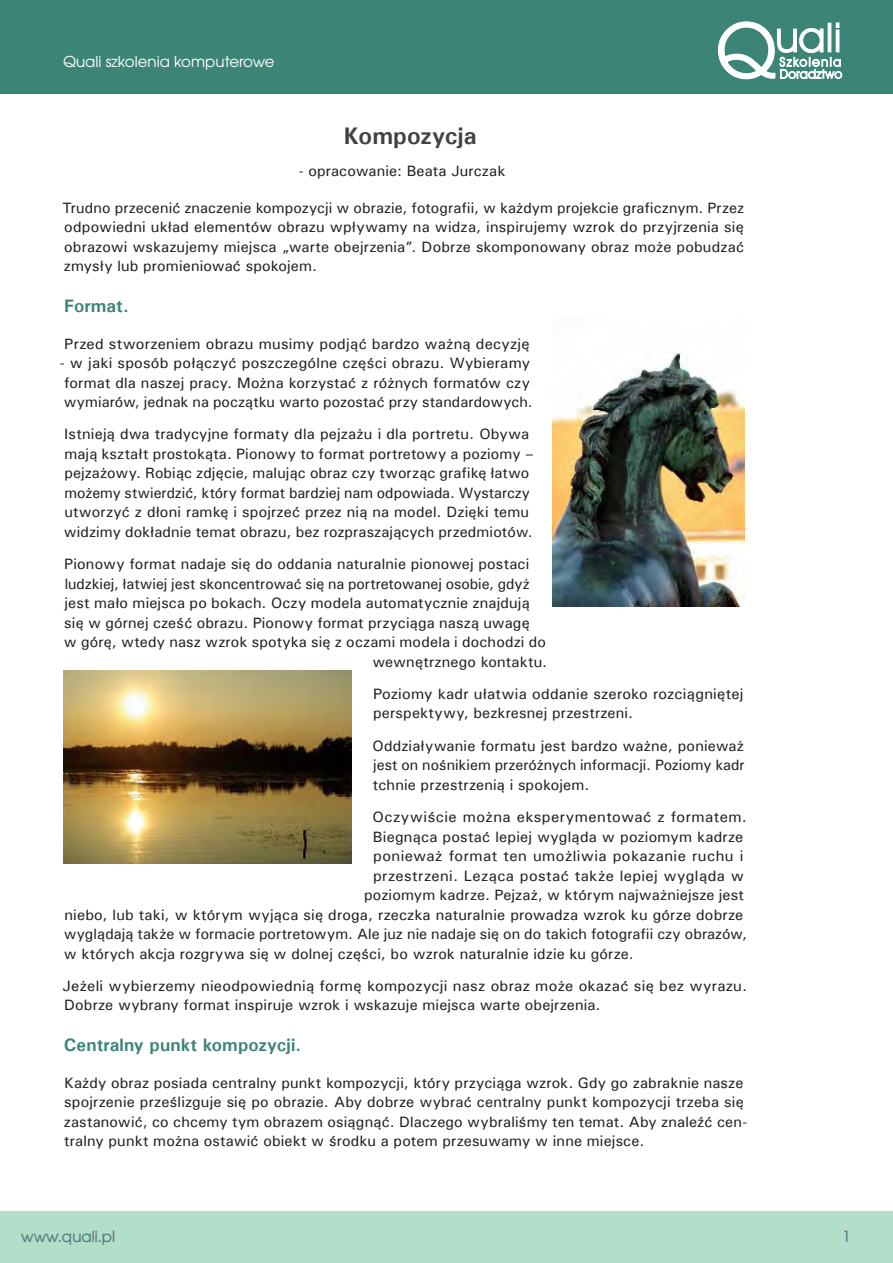
<style>
.page{position:relative;width:893px;height:1263px;background:#fff}
.page>*{position:absolute;margin:0;border:0;box-sizing:border-box;transform-origin:0 0}
.t1{font:700 24px "Univers";color:#414142}
.t2{font:700 18px "Univers";letter-spacing:.005em;color:#3b8476}
.t3{font:500 15px/19.5px "Univers";letter-spacing:.01em;color:#231f20}
.t4{font:500 15px "Univers";letter-spacing:.03em;color:#231f20}
.t5{font:15px "Te X Gyre Adventor";color:#fff}
.t6{font:15px "Te X Gyre Adventor";color:#3b8476}
</style>
<div class="page">
<div style="left:0;top:0;width:893px;height:94px;background:#3b8476"></div>
<div style="left:0;top:1212px;width:893px;height:51px;background:#b3deca"></div>
<svg style="left:718px;top:22px;width:124px;height:57px"></svg>
<svg style="left:844px;top:1230px;width:4px;height:12px"></svg>
<svg style="left:21px;top:1230px;width:93px;height:15px"></svg>
<img style="left:552px;top:352px;width:192px;height:255px">
<img style="left:64px;top:670px;width:288px;height:193px">
<p class="t5" style="left:63px;top:50px;width:213px">Quali szkolenia komputerowe</p>
<h1 class="t1" style="left:343px;top:120px;width:135px">Kompozycja</h1>
<p class="t3" style="left:299px;top:161px;width:208px">- opracowanie: Beata Jurczak</p>
<p class="t3" style="left:63px;top:198px;width:683px;text-align:justify">Trudno przecenić znaczenie kompozycji w obrazie, fotografii, w każdym projekcie graficznym. Przez odpowiedni układ elementów obrazu wpływamy na widza, inspirujemy wzrok do przyjrzenia się obrazowi wskazujemy miejsca „warte obejrzenia”. Dobrze skomponowany obraz może pobudzać zmysły lub promieniować spokojem.</p>
<p class="t2" style="left:64px;top:294px;width:66px">Format.</p>
<p class="t3" style="left:64px;top:333px;width:467px">Przed stworzeniem obrazu musimy podjąć bardzo ważną decyzję</p>
<p class="t3" style="left:60px;top:353px;width:475px">- w jaki sposób połączyć poszczególne części obrazu. Wybieramy format dla naszej pracy. Można korzystać z różnych formatów czy wymiarów, jednak na początku warto pozostać przy standardowych.</p>
<p class="t3" style="left:64px;top:424px;width:472px">Istnieją dwa tradycyjne formaty dla pejzażu i dla portretu. Obywa mają kształt prostokąta. Pionowy to format portretowy a poziomy – pejzażowy. Robiąc zdjęcie, malując obraz czy tworząc grafikę łatwo możemy stwierdzić, który format bardziej nam odpowiada. Wystarczy utworzyć z dłoni ramkę i spojrzeć przez nią na model. Dzięki temu widzimy dokładnie temat obrazu, bez rozpraszających przedmiotów.</p>
<p class="t3" style="left:64px;top:554px;width:466px">Pionowy format nadaje się do oddania naturalnie pionowej postaci</p>
<p class="t3" style="left:65px;top:573px;width:467px">ludzkiej, łatwiej jest skoncentrować się na portretowanej osobie, gdyż</p>
<p class="t3" style="left:64px;top:593px;width:467px">jest mało miejsca po bokach. Oczy modela automatycznie znajdują</p>
<p class="t3" style="left:64px;top:612px;width:467px">się w górnej cześć obrazu. Pionowy format przyciąga naszą uwagę</p>
<p class="t3" style="left:64px;top:632px;width:484px">w górę, wtedy nasz wzrok spotyka się z oczami modela i dochodzi do</p>
<p class="t3" style="left:372px;top:651px;width:176px">wewnętrznego kontaktu.</p>
<p class="t3" style="left:373px;top:684px;width:372px">Poziomy kadr ułatwia oddanie szeroko rozciągniętej perspektywy, bezkresnej przestrzeni.</p>
<p class="t3" style="left:372px;top:735px;width:374px;text-align:justify">Oddziaływanie formatu jest bardzo ważne, ponieważ jest on nośnikiem przeróżnych informacji. Poziomy kadr tchnie przestrzenią i spokojem.</p>
<p class="t4" style="left:372px;top:807px;width:376px">Oczywiście można eksperymentować z formatem.</p>
<p class="t3" style="left:373px;top:826px;width:372px">Biegnąca postać lepiej wygląda w poziomym kadrze</p>
<p class="t4" style="left:373px;top:846px;width:372px">ponieważ format ten umożliwia pokazanie ruchu i</p>
<p class="t3" style="left:373px;top:865px;width:372px">przestrzeni. Leząca postać także lepiej wygląda w</p>
<p class="t3" style="left:364px;top:885px;width:381px">poziomym kadrze. Pejzaż, w którym najważniejsze jest</p>
<p class="t3" style="left:65px;top:904px;width:680px">niebo, lub taki, w którym wyjąca się droga, rzeczka naturalnie prowadza wzrok ku górze dobrze</p>
<p class="t3" style="left:64px;top:924px;width:685px">wyglądają także w formacie portretowym. Ale juz nie nadaje się on do takich fotografii czy obrazów,</p>
<p class="t3" style="left:64px;top:943px;width:572px">w których akcja rozgrywa się w dolnej części, bo wzrok naturalnie idzie ku górze.</p>
<p class="t3" style="left:62px;top:975px;width:686px">Jeżeli wybierzemy nieodpowiednią formę kompozycji nasz obraz może okazać się bez wyrazu.<br>Dobrze wybrany format inspiruje wzrok i wskazuje miejsca warte obejrzenia.</p>
<p class="t2" style="left:64px;top:1033px;width:239px">Centralny punkt kompozycji.</p>
<p class="t3" style="left:64px;top:1072px;width:685px">Każdy obraz posiada centralny punkt kompozycji, który przyciąga wzrok. Gdy go zabraknie nasze spojrzenie prześlizguje się po obrazie. Aby dobrze wybrać centralny punkt kompozycji trzeba się zastanowić, co chcemy tym obrazem osiągnąć. Dlaczego wybraliśmy ten temat. Aby znaleźć cen&shy;tralny punkt można ostawić obiekt w środku a potem przesuwamy w inne miejsce.</p>
<p class="t6" style="left:21px;top:1224px;width:95px">www.quali.pl</p>
<p class="t6" style="left:842px;top:1224px;width:10px">1</p>
</div>
